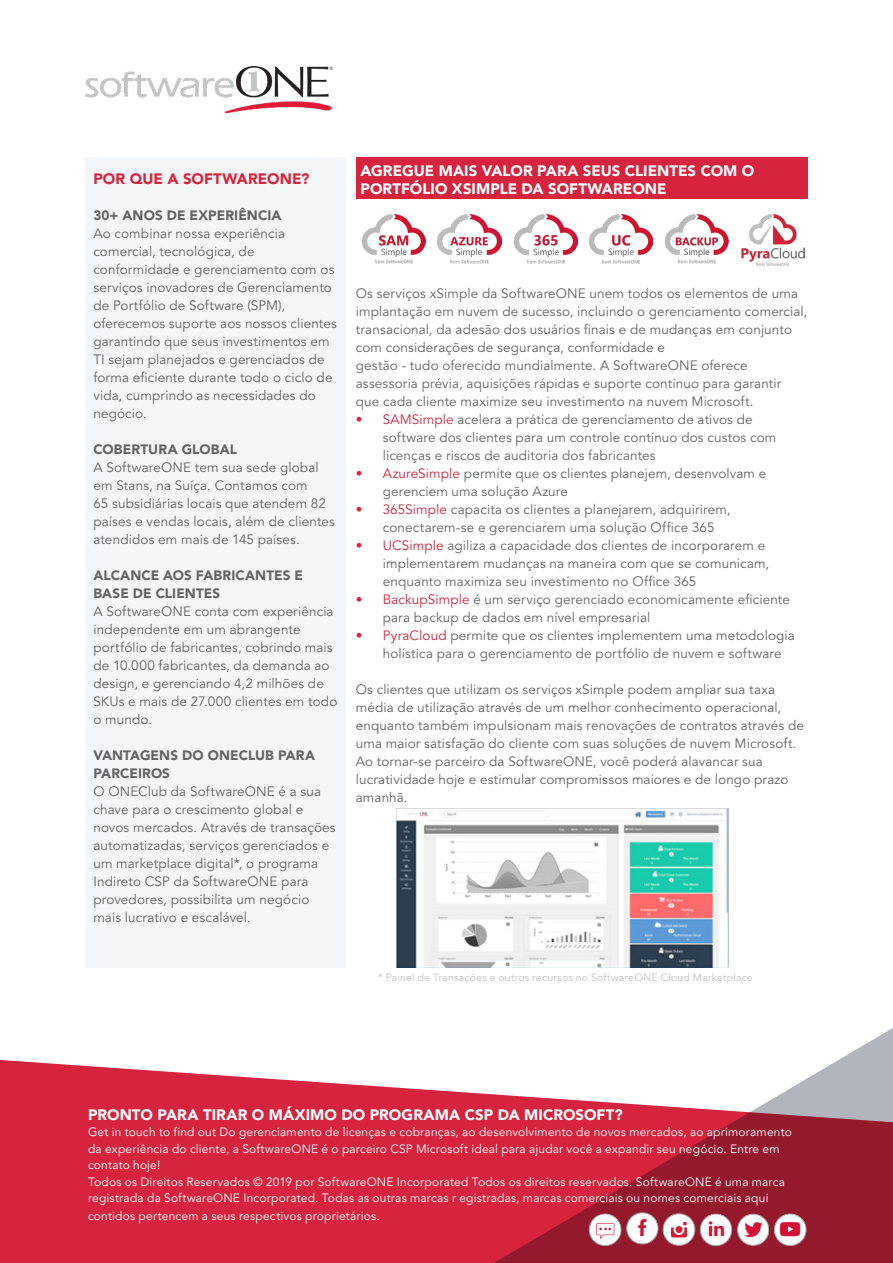
<style>
.page{position:relative;width:893px;height:1263px;background:#fff}
.page>*{position:absolute;margin:0;border:0;box-sizing:border-box;transform-origin:0 0}
.t1{font:900 22.05px "Avenir LT Std";color:#d21034}
.t2{font:700 19.95px "Segoe UI";color:#d21034}
.Sub_heading__body_te{font:900 15px/18px "Avenir LT Std";letter-spacing:.005em;color:#fff}
.Sub_heading__body_te-2{font:900 15px "Avenir LT Std";letter-spacing:.005em;color:#d6243e}
.Sub_heading_gray{font:13.5px/18px "Avenir LT Std";letter-spacing:.01em;color:#616365}
.Body_text_9pt{font:13.5px/18px "Avenir LT Std";letter-spacing:.01em;color:#616365}
.Body_text_9pt-2{font:900 13.5px/18px "Avenir LT Std";letter-spacing:.01em;color:#616365}
.t3{font:12px/16.5px "Avenir LT Std";letter-spacing:.015em;color:#fff}
.Sub_heading_gray-2{font:10.5px "Avenir LT Std";letter-spacing:.02em;color:#c2c4c6}
.s1{color:#d6243e}
</style>
<div class="page">
<div style="left:85px;top:157px;width:261px;height:810px;background:#f5f6f7"></div>
<svg style="left:0;top:1060px;width:472px;height:203px;background:#d9354d"></svg>
<svg style="left:472px;top:1028px;width:421px;height:235px"></svg>
<div style="left:356px;top:157px;width:451px;height:41px;background:#d6243e"></div>
<img style="left:363px;top:214px;width:63px;height:50px">
<img style="left:438px;top:214px;width:63px;height:50px">
<img style="left:514px;top:214px;width:63px;height:50px">
<img style="left:589px;top:214px;width:64px;height:50px">
<img style="left:666px;top:214px;width:63px;height:50px">
<img style="left:741px;top:214px;width:63px;height:51px">
<img style="left:85px;top:67px;width:248px;height:46px">
<img style="left:396px;top:808px;width:332px;height:159px">
<div style="left:589px;top:1214px;width:32px;height:31px;background:#fff;border-radius:50%"></div>
<div style="left:589px;top:1213px;width:32px;height:32px;border:1px solid #a6a6a6;border-radius:50%"></div>
<svg style="left:596px;top:1223px;width:18px;height:16px"></svg>
<div style="left:627px;top:1213px;width:31px;height:31px;background:#fff;border-radius:50%"></div>
<div style="left:626px;top:1212px;width:32px;height:32px;border:1px solid #a6a6a6;border-radius:50%"></div>
<div style="left:663px;top:1214px;width:32px;height:31px;background:#fff;border-radius:50%"></div>
<div style="left:663px;top:1213px;width:32px;height:33px;border:1px solid #a7a5a4;border-radius:50%"></div>
<svg style="left:671px;top:1222px;width:16px;height:15px"></svg>
<div style="left:700px;top:1214px;width:32px;height:31px;background:#fff;border-radius:50%"></div>
<div style="left:700px;top:1213px;width:32px;height:33px;border:1px solid #a6a6a6;border-radius:50%"></div>
<svg style="left:738px;top:1214px;width:31px;height:31px"></svg>
<div style="left:737px;top:1214px;width:32px;height:31px;border:1px solid #a6a6a6;border-radius:50%"></div>
<img style="left:740px;top:1216px;width:27px;height:27px">
<div style="left:774px;top:1213px;width:32px;height:32px;border:1px solid #a6a6a6;border-radius:50%"></div>
<img style="left:776px;top:1215px;width:29px;height:29px">
<p class="Sub_heading__body_te-2" style="left:93px;top:169px;width:218px">POR QUE A SOFTWAREONE?</p>
<p class="Body_text_9pt-2" style="left:93px;top:206px;width:190px">30+ ANOS DE EXPERIÊNCIA</p>
<p class="Body_text_9pt" style="left:93px;top:224px;width:245px">Ao combinar nossa experiência comercial, tecnológica, de conformidade e gerenciamento com os serviços inovadores de Gerenciamento de Portfólio de Software (SPM), oferecemos suporte aos nossos clientes garantindo que seus investimentos em TI sejam planejados e gerenciados de forma eficiente durante todo o ciclo de vida, cumprindo as necessidades do negócio.</p>
<p class="Body_text_9pt-2" style="left:93px;top:440px;width:145px">COBERTURA GLOBAL</p>
<p class="Body_text_9pt" style="left:93px;top:458px;width:243px">A SoftwareONE tem sua sede global em Stans, na Suíça. Contamos com<br>65 subsidiárias locais que atendem 82 países e vendas locais, além de clientes atendidos em mais de 145 países.</p>
<p class="Body_text_9pt-2" style="left:93px;top:566px;width:211px">ALCANCE AOS FABRICANTES E<br>BASE DE CLIENTES</p>
<p class="Body_text_9pt" style="left:93px;top:602px;width:245px">A SoftwareONE conta com experiência independente em um abrangente portfólio de fabricantes, cobrindo mais de 10.000 fabricantes, da demanda ao design, e gerenciando 4,2 milhões de<br>SKUs e mais de 27.000 clientes em todo o mundo.</p>
<p class="Body_text_9pt-2" style="left:93px;top:746px;width:223px">VANTAGENS DO ONECLUB PARA<br>PARCEIROS</p>
<p class="Body_text_9pt" style="left:93px;top:782px;width:244px">O ONEClub da SoftwareONE é a sua chave para o crescimento global e novos mercados. Através de transações automatizadas, serviços gerenciados e um marketplace digital*, o programa Indireto CSP da SoftwareONE para provedores, possibilita um negócio mais lucrativo e escalável.</p>
<p class="Sub_heading__body_te" style="left:360px;top:161px;width:395px">AGREGUE MAIS VALOR PARA SEUS CLIENTES COM O<br>PORTFÓLIO XSIMPLE DA SOFTWAREONE</p>
<p class="Sub_heading_gray" style="left:356px;top:285px;width:453px">Os serviços xSimple da SoftwareONE unem todos os elementos de uma implantação em nuvem de sucesso, incluindo o gerenciamento comercial, transacional, da adesão dos usuários finais e de mudanças em conjunto com considerações de segurança, conformidade e<br>gestão - tudo oferecido mundialmente. A SoftwareONE oferece assessoria prévia, aquisições rápidas e suporte contínuo para garantir que cada cliente maximize seu investimento na nuvem Microsoft.</p>
<p class="Sub_heading_gray" style="left:383px;top:411px;width:395px;text-indent:-27px"><span class="s1">• SAMSimple</span> acelera a prática de gerenciamento de ativos de software dos clientes para um controle contínuo dos custos com licenças e riscos de auditoria dos fabricantes</p>
<p class="Sub_heading_gray" style="left:383px;top:465px;width:385px;text-indent:-27px"><span class="s1">• AzureSimple</span> permite que os clientes planejem, desenvolvam e gerenciem uma solução Azure</p>
<p class="Sub_heading_gray" style="left:383px;top:501px;width:349px;text-indent:-27px"><span class="s1">• 365Simple</span> capacita os clientes a planejarem, adquirirem, conectarem-se e gerenciarem uma solução Office 365</p>
<p class="Sub_heading_gray" style="left:383px;top:537px;width:388px;text-indent:-27px"><span class="s1">• UCSimple</span> agiliza a capacidade dos clientes de incorporarem e implementarem mudanças na maneira com que se comunicam, enquanto maximiza seu investimento no Office 365</p>
<p class="Sub_heading_gray" style="left:383px;top:591px;width:409px;text-indent:-27px"><span class="s1">• BackupSimple</span> é um serviço gerenciado economicamente eficiente para backup de dados em nível empresarial</p>
<p class="Sub_heading_gray" style="left:383px;top:627px;width:414px;text-indent:-27px"><span class="s1">• PyraCloud</span> permite que os clientes implementem uma metodologia holística para o gerenciamento de portfólio de nuvem e software</p>
<p class="Sub_heading_gray" style="left:356px;top:681px;width:450px">Os clientes que utilizam os serviços xSimple podem ampliar sua taxa média de utilização através de um melhor conhecimento operacional, enquanto também impulsionam mais renovações de contratos através de uma maior satisfação do cliente com suas soluções de nuvem Microsoft.<br>Ao tornar-se parceiro da SoftwareONE, você poderá alavancar sua lucratividade hoje e estimular compromissos maiores e de longo prazo amanhã.</p>
<p class="Sub_heading_gray-2" style="left:378px;top:971px;width:376px">* Painel de Transações e outros recursos no SoftwareONE Cloud Marketplace</p>
<p class="Sub_heading__body_te" style="left:88px;top:1105px;width:536px">PRONTO PARA TIRAR O MÁXIMO DO PROGRAMA CSP DA MICROSOFT?</p>
<p class="t3" style="left:88px;top:1124px;width:705px">Get in touch to find out Do gerenciamento de licenças e cobranças, ao desenvolvimento de novos mercados, ao aprimoramento da experiência do cliente, a SoftwareONE é o parceiro CSP Microsoft ideal para ajudar você a expandir seu negócio. Entre em contato hoje!</p>
<p class="t3" style="left:88px;top:1174px;width:699px">Todos os Direitos Reservados © 2019 por SoftwareONE Incorporated Todos os direitos reservados. SoftwareONE é uma marca registrada da SoftwareONE Incorporated. Todas as outras marcas r egistradas, marcas comerciais ou nomes comerciais aqui</p>
<p class="t3" style="left:88px;top:1208px;width:293px">contidos pertencem a seus respectivos proprietários.</p>
<p class="t1" style="left:638px;top:1215px;width:10px">f</p>
<p class="t2" style="left:708px;top:1212px;width:19px">in</p>
</div>
